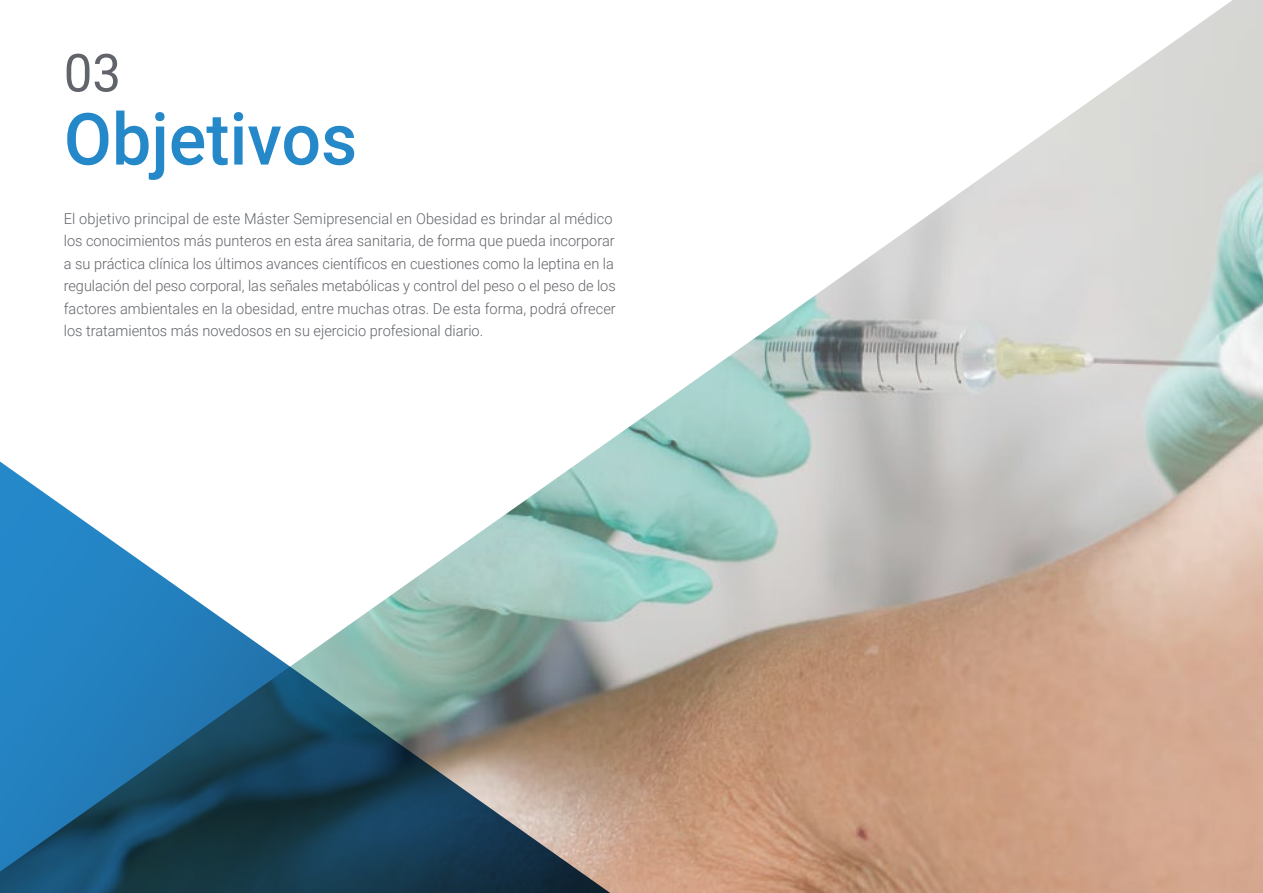
<style>
.page{position:relative;width:1263px;height:893px;background:#fff}
.page>*{position:absolute;margin:0;border:0;box-sizing:border-box;transform-origin:0 0}
.t1{font:500 72px "Roboto";color:#2488c9}
.t2{font:52.5px "Roboto";color:#61646a}
.t3{font:300 15px/22.5px "Roboto";color:#61646a}
</style>
<div class="page">
<img style="left:602px;top:0;width:661px;height:893px">
<svg style="left:0;top:446px;width:640px;height:447px"></svg>
<h2 class="t2" style="left:64px;top:36px;width:59px">03</h2>
<h1 class="t1" style="left:64px;top:89px;width:295px">Objetivos</h1>
<p class="t3" style="left:64px;top:207px;width:553px">El objetivo principal de este Máster Semipresencial en Obesidad es brindar al médico los conocimientos más punteros en esta área sanitaria, de forma que pueda incorporar a su práctica clínica los últimos avances científicos en cuestiones como la leptina en la regulación del peso corporal, las señales metabólicas y control del peso o el peso de los factores ambientales en la obesidad, entre muchas otras. De esta forma, podrá ofrecer los tratamientos más novedosos en su ejercicio profesional diario.</p>
</div>
